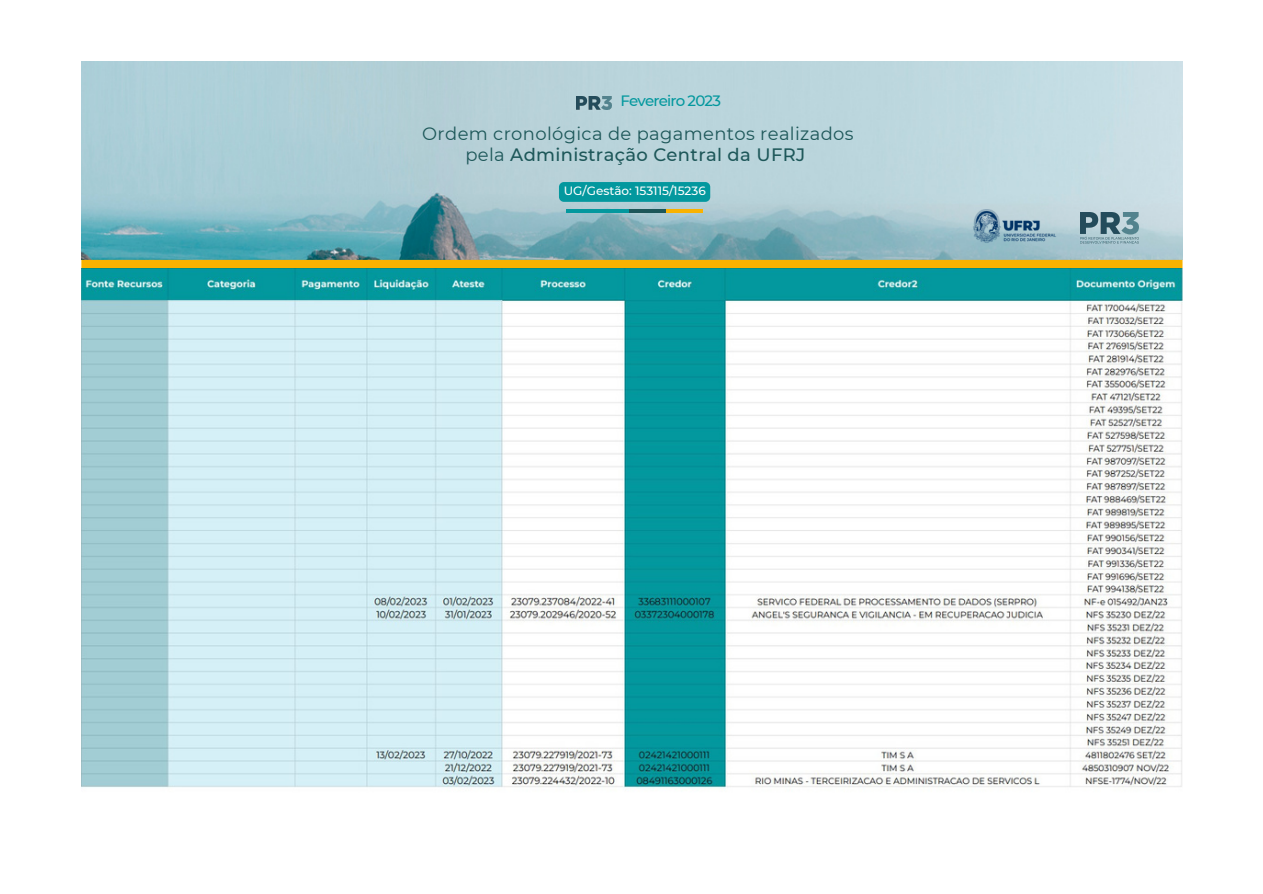
<style>
.page{position:relative;width:1263px;height:894px;background:#fff}
.page>*{position:absolute;margin:0;border:0;box-sizing:border-box;transform-origin:0 0}
.t1{font:18px/21.3px "Montserrat";letter-spacing:.02em;color:#1d5759;text-align:center}
.t2{font:500 15px "Montserrat";letter-spacing:-.055em;color:#03989e}
.t3{font:500 12px "Montserrat";color:#fff}
.s1{font-weight:500}
</style>
<div class="page">
<img style="left:81px;top:61px;width:1101px;height:198px">
<hr style="left:665px;top:209px;width:38px;height:4px;background:#f9b200">
<hr style="left:629px;top:209px;width:36px;height:4px;background:#1d5759">
<hr style="left:567px;top:209px;width:62px;height:4px;background:#03989e">
<img style="left:577px;top:96px;width:35px;height:14px">
<img style="left:1081px;top:213px;width:57px;height:30px">
<img style="left:970px;top:209px;width:88px;height:34px">
<div style="left:559px;top:182px;width:151px;height:20px;background:#03989e;border-radius:5px"></div>
<div style="left:81px;top:260px;width:1101px;height:9px;background:#f9b200"></div>
<img style="left:81px;top:269px;width:1101px;height:521px">
<p class="t2" style="left:621px;top:92px;width:102px">Fevereiro 2023</p>
<p class="t1" style="left:422px;top:123px;width:433px">Ordem cronológica de pagamentos realizados pela <span class="s1">Administração Central da UFRJ</span></p>
<p class="t3" style="left:564px;top:184px;width:143px">UG/Gestão: 153115/15236</p>
</div>
